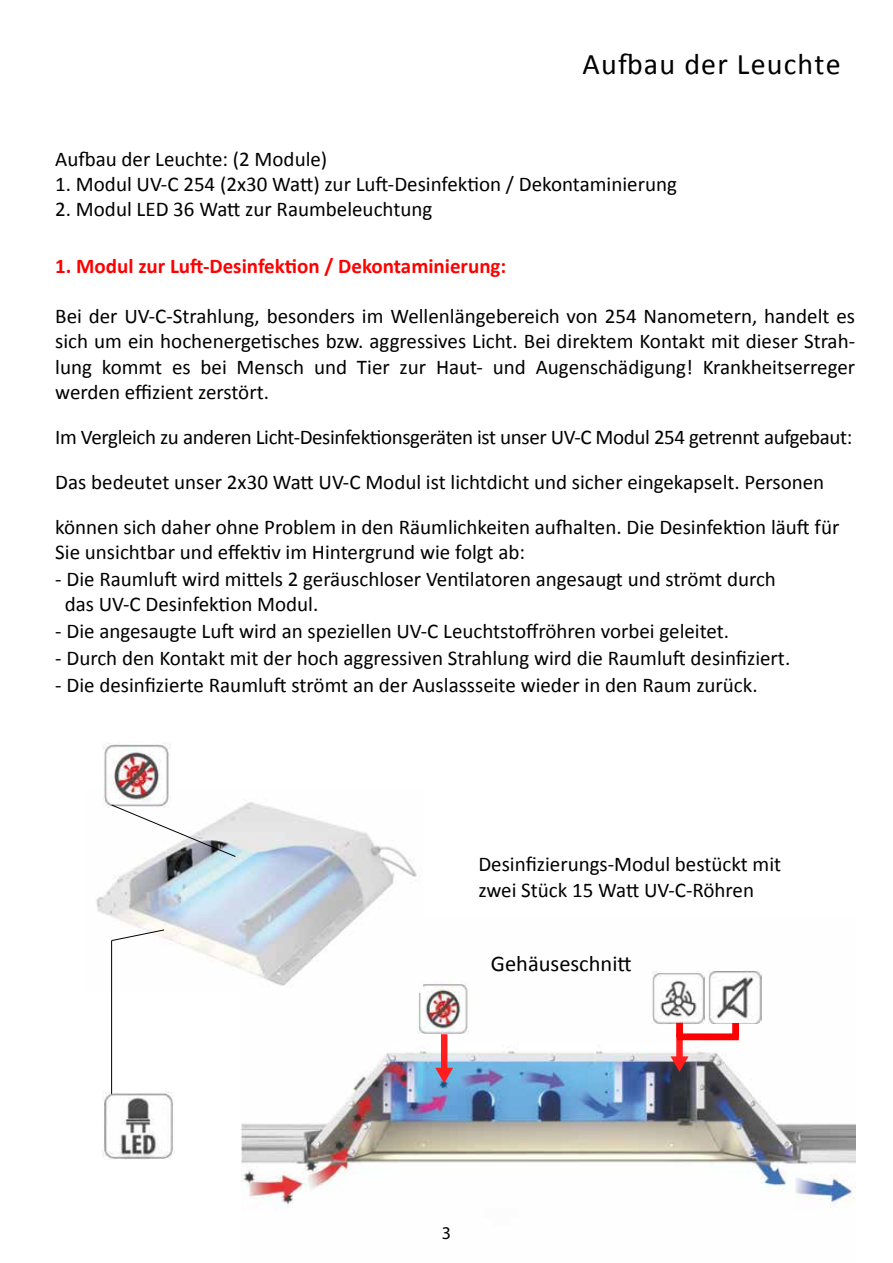
<style>
.page{position:relative;width:893px;height:1263px;background:#fff}
.page>*{position:absolute;margin:0;border:0;box-sizing:border-box;transform-origin:0 0}
.t1{font:30px "Calibri";letter-spacing:.04em;color:#000}
.t2{font:22.5px "Calibri";color:#000}
.t3{font:21px/25.2px "Calibri";color:#000}
.t4{font:700 21px "Calibri";color:#f00}
.t5{font:18px "Myriad Pro";color:#000}
</style>
<div class="page">
<img style="left:242px;top:970px;width:613px;height:238px">
<img style="left:709px;top:971px;width:52px;height:52px">
<img style="left:652px;top:972px;width:53px;height:52px">
<img style="left:417px;top:982px;width:53px;height:52px">
<svg style="left:435px;top:1034px;width:18px;height:49px"></svg>
<svg style="left:671px;top:1034px;width:17px;height:38px"></svg>
<div style="left:677px;top:1033px;width:62px;height:7px;background:#f00"></div>
<div style="left:732px;top:1023px;width:7px;height:14px;background:#f00"></div>
<div style="left:676px;top:1023px;width:7px;height:14px;background:#f00"></div>
<img style="left:96px;top:802px;width:326px;height:191px">
<img style="left:102px;top:742px;width:70px;height:65px">
<svg style="left:110px;top:804px;width:127px;height:54px"></svg>
<img style="left:102px;top:1091px;width:71px;height:69px">
<hr style="left:111px;top:940px;width:1px;height:154px;background:#000">
<svg style="left:111px;top:929px;width:54px;height:12px"></svg>
<h1 class="t1" style="left:583px;top:45px;width:260px">Aufbau der Leuchte</h1>
<p class="t3" style="left:55px;top:146px;width:274px">Aufbau der Leuchte: (2 Module)</p>
<p class="t3" style="left:55px;top:172px;width:623px">1. Modul UV-C 254 (2x30 Watt) zur Luft-Desinfektion / Dekontaminierung</p>
<p class="t3" style="left:55px;top:197px;width:379px">2. Modul LED 36 Watt zur Raumbeleuchtung</p>
<p class="t4" style="left:55px;top:252px;width:453px">1. Modul zur Luft-Desinfektion / Dekontaminierung:</p>
<p class="t3" style="left:55px;top:304px;width:801px;text-align:justify">Bei der UV-C-Strahlung, besonders im Wellenlängebereich von 254 Nanometern, handelt es sich um ein hochenergetisches bzw. aggressives Licht. Bei direktem Kontakt mit dieser Strah&shy;lung kommt es bei Mensch und Tier zur Haut- und Augenschädigung! Krankheitserreger werden effizient zerstört.</p>
<p class="t3" style="left:55px;top:414px;width:799px;line-height:45px">Im Vergleich zu anderen Licht-Desinfektionsgeräten ist unser UV-C Modul 254 getrennt aufgebaut:<br>Das bedeutet unser 2x30 Watt UV-C Modul ist lichtdicht und sicher eingekapselt. Personen können sich daher ohne Problem in den Räumlichkeiten aufhalten. Die Desinfektion läuft für</p>
<p class="t3" style="left:55px;top:540px;width:471px">Sie unsichtbar und effektiv im Hintergrund wie folgt ab:</p>
<p class="t3" style="left:65px;top:567px;width:713px;text-indent:-9px">- Die Raumluft wird mittels 2 geräuschloser Ventilatoren angesaugt und strömt durch das UV-C Desinfektion Modul.</p>
<p class="t3" style="left:55px;top:619px;width:675px">- Die angesaugte Luft wird an speziellen UV-C Leuchtstoffröhren vorbei geleitet.</p>
<p class="t3" style="left:55px;top:646px;width:736px">- Durch den Kontakt mit der hoch aggressiven Strahlung wird die Raumluft desinfiziert.</p>
<p class="t3" style="left:55px;top:673px;width:704px">- Die desinfizierte Raumluft strömt an der Auslassseite wieder in den Raum zurück.</p>
<p class="t3" style="left:478px;top:852px;width:304px">Desinfizierungs-Modul bestückt mit zwei Stück 15 Watt UV-C-Röhren</p>
<p class="t2" style="left:491px;top:949px;width:142px">Gehäuseschnitt</p>
<p class="t5" style="left:442px;top:1222px;width:11px">3</p>
</div>
